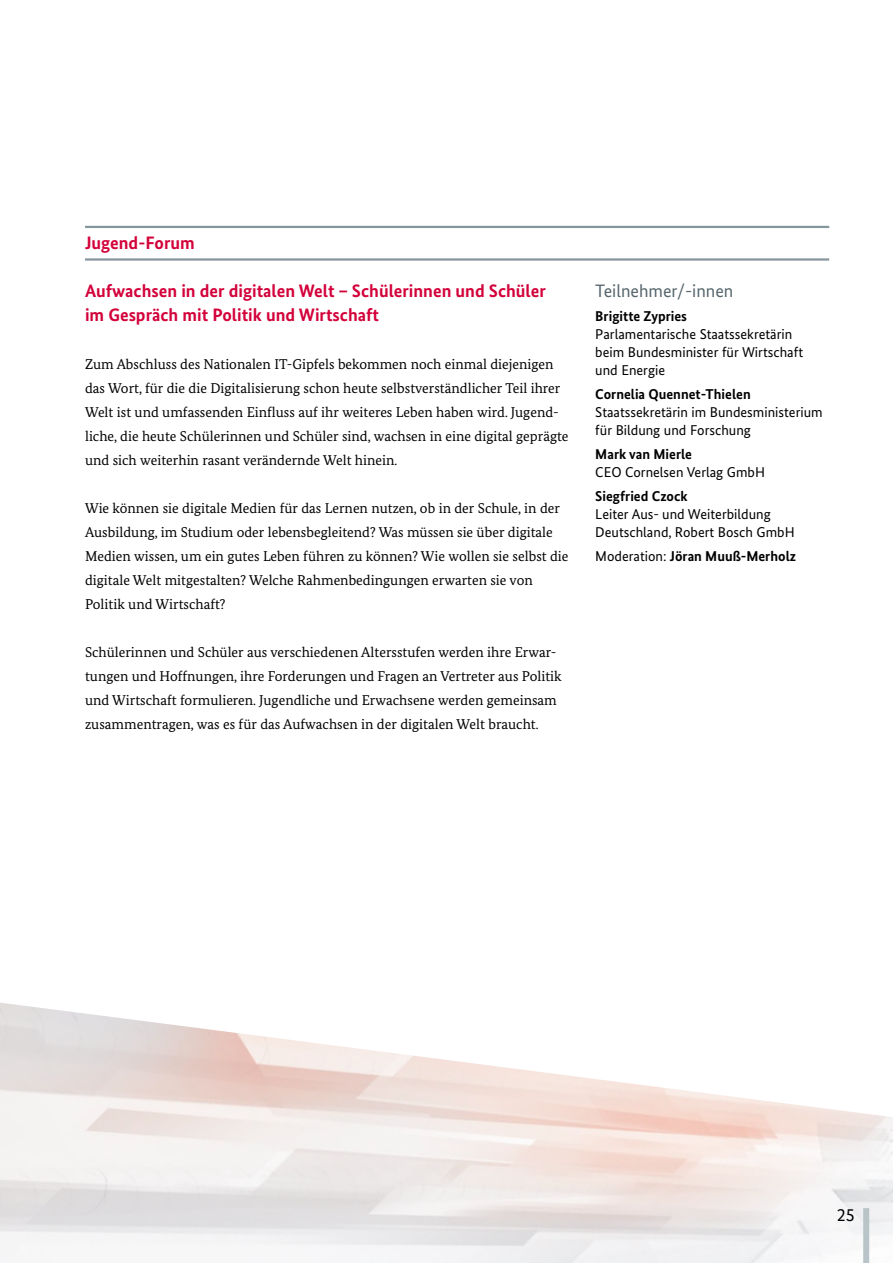
<style>
.page{position:relative;width:893px;height:1263px;background:#fff}
.page>*{position:absolute;margin:0;border:0;box-sizing:border-box;transform-origin:0 0}
.t1{font:700 18px/24px "Bundes Sans";color:#d3003a}
.t2{font:18px "Bundes Sans";color:#57666d}
.t3{font:18px "Bundes Sans";color:#000}
.t4{font:14.25px/24px "Bundes Serif";color:#000}
.t5{font:14.25px/18px "Bundes Sans";color:#000}
.t6{font:700 14.25px "Bundes Sans";color:#000}
.s1{font-weight:400}
</style>
<div class="page">
<div style="left:863px;top:1208px;width:6px;height:55px;background:#b9c4c9"></div>
<hr style="left:85px;top:226px;width:744px;height:2px;background:#87959d">
<hr style="left:85px;top:258px;width:744px;height:3px;background:#87959d">
<p class="t1" style="left:85px;top:230px;width:111px">Jugend-Forum</p>
<p class="t1" style="left:85px;top:278px;width:462px">Aufwachsen in der digitalen Welt – Schülerinnen und Schüler im Gespräch mit Politik und Wirtschaft</p>
<p class="t4" style="left:85px;top:352px;width:485px">Zum Abschluss des Nationalen IT-Gipfels bekommen noch einmal diejenigen das Wort, für die die Digitalisierung schon heute selbstverständlicher Teil ihrer Welt ist und umfassenden Einfluss auf ihr weiteres Leben haben wird. Jugend&shy;liche, die heute Schülerinnen und Schüler sind, wachsen in eine digital geprägte und sich weiterhin rasant verändernde Welt hinein.</p>
<p class="t4" style="left:85px;top:496px;width:485px">Wie können sie digitale Medien für das Lernen nutzen, ob in der Schule, in der Ausbildung, im Studium oder lebensbegleitend? Was müssen sie über digitale Medien wissen, um ein gutes Leben führen zu können? Wie wollen sie selbst die digitale Welt mitgestalten? Welche Rahmenbedingungen erwarten sie von Politik und Wirtschaft?</p>
<p class="t4" style="left:85px;top:640px;width:478px">Schülerinnen und Schüler aus verschiedenen Altersstufen werden ihre Erwar&shy;tungen und Hoffnungen, ihre Forderungen und Fragen an Vertreter aus Politik und Wirtschaft formulieren. Jugendliche und Erwachsene werden gemeinsam zusammentragen, was es für das Aufwachsen in der digitalen Welt braucht.</p>
<p class="t2" style="left:595px;top:279px;width:140px">Teilnehmer/-innen</p>
<p class="t6" style="left:595px;top:307px;width:93px">Brigitte Zypries</p>
<p class="t5" style="left:595px;top:325px;width:209px">Parlamentarische Staatssekretärin beim Bundesminister für Wirtschaft und Energie</p>
<p class="t6" style="left:595px;top:385px;width:157px">Cornelia Quennet-Thielen</p>
<p class="t5" style="left:595px;top:403px;width:229px">Staatssekretärin im Bundesministerium für Bildung und Forschung</p>
<p class="t6" style="left:595px;top:445px;width:98px">Mark van Mierle</p>
<p class="t5" style="left:595px;top:463px;width:171px">CEO Cornelsen Verlag GmbH</p>
<p class="t6" style="left:595px;top:487px;width:94px">Siegfried Czock</p>
<p class="t5" style="left:595px;top:505px;width:201px">Leiter Aus- und Weiterbildung<br>Deutschland, Robert Bosch GmbH</p>
<p class="t6" style="left:595px;top:547px;width:202px"><span class="s1">Moderation:</span> Jöran Muuß-Merholz</p>
<p class="t3" style="left:837px;top:1203px;width:19px">25</p>
</div>
